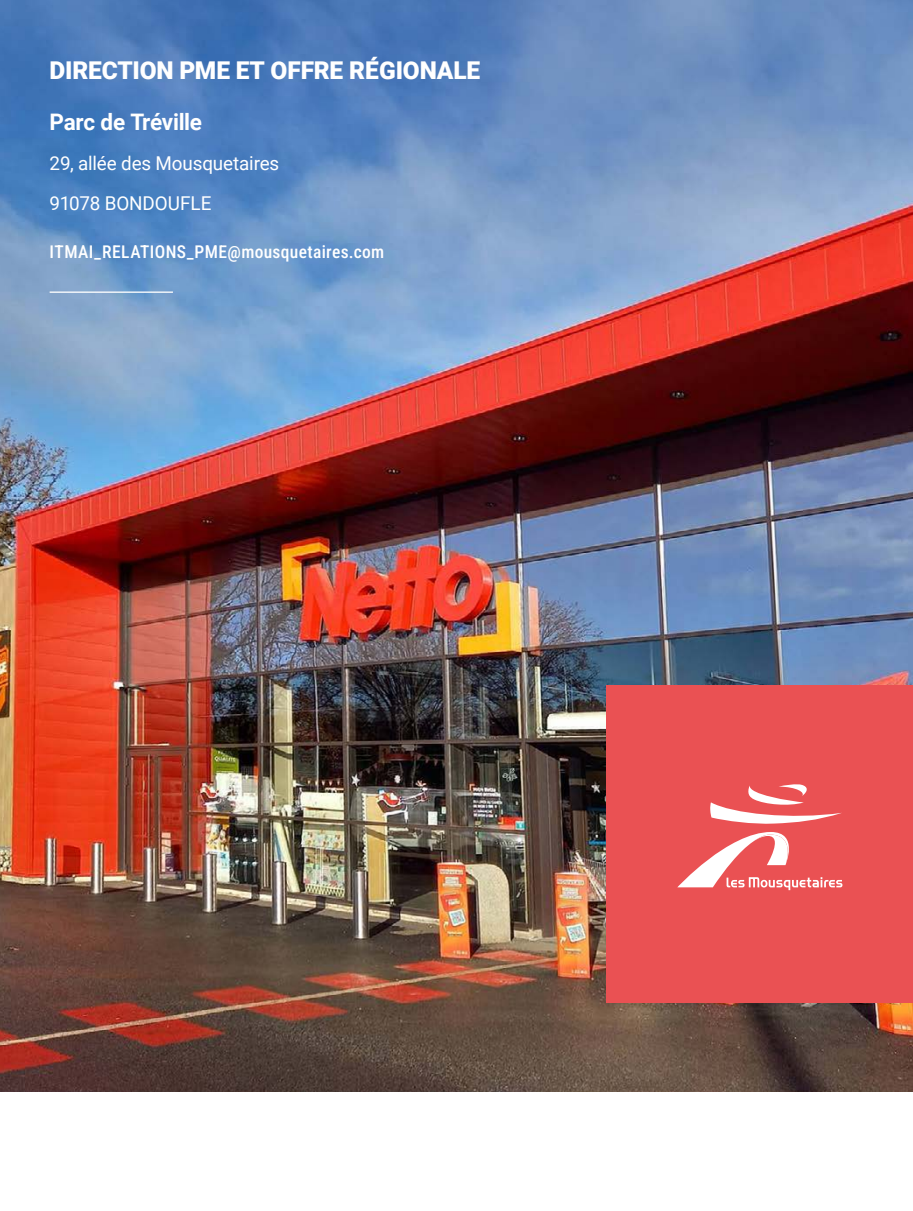
<style>
.page{position:relative;width:913px;height:1211px;background:#fff}
.page>*{position:absolute;margin:0;border:0;box-sizing:border-box;transform-origin:0 0}
.t1{font:900 24.5px "Roboto";letter-spacing:-.005em;color:#fff}
.t2{font:700 22.75px "Roboto";letter-spacing:-.015em;color:#fff}
.t3{font:19.07px/39.7px "Roboto";letter-spacing:-.01em;color:#fff}
.t4{font:500 17.5px "Roboto Condensed";letter-spacing:.02em;color:#fff}
</style>
<div class="page">
<img style="left:0;top:0;width:913px;height:1091px">
<hr style="left:50px;top:291px;width:123px;height:2px;background:#fff">
<div style="left:607px;top:685px;width:306px;height:318px;background:#ea5153"></div>
<svg style="left:677px;top:832px;width:165px;height:58px"></svg>
<svg style="left:710px;top:784px;width:132px;height:40px"></svg>
<p class="t1" style="left:50px;top:53px;width:432px">DIRECTION PME ET OFFRE RÉGIONALE</p>
<p class="t2" style="left:50px;top:106px;width:154px">Parc de Tréville</p>
<p class="t3" style="left:50px;top:142px;width:231px">29, allée des Mousquetaires<br>91078 BONDOUFLE</p>
<p class="t4" style="left:50px;top:239px;width:336px">ITMAI_RELATIONS_PME@mousquetaires.com</p>
</div>
